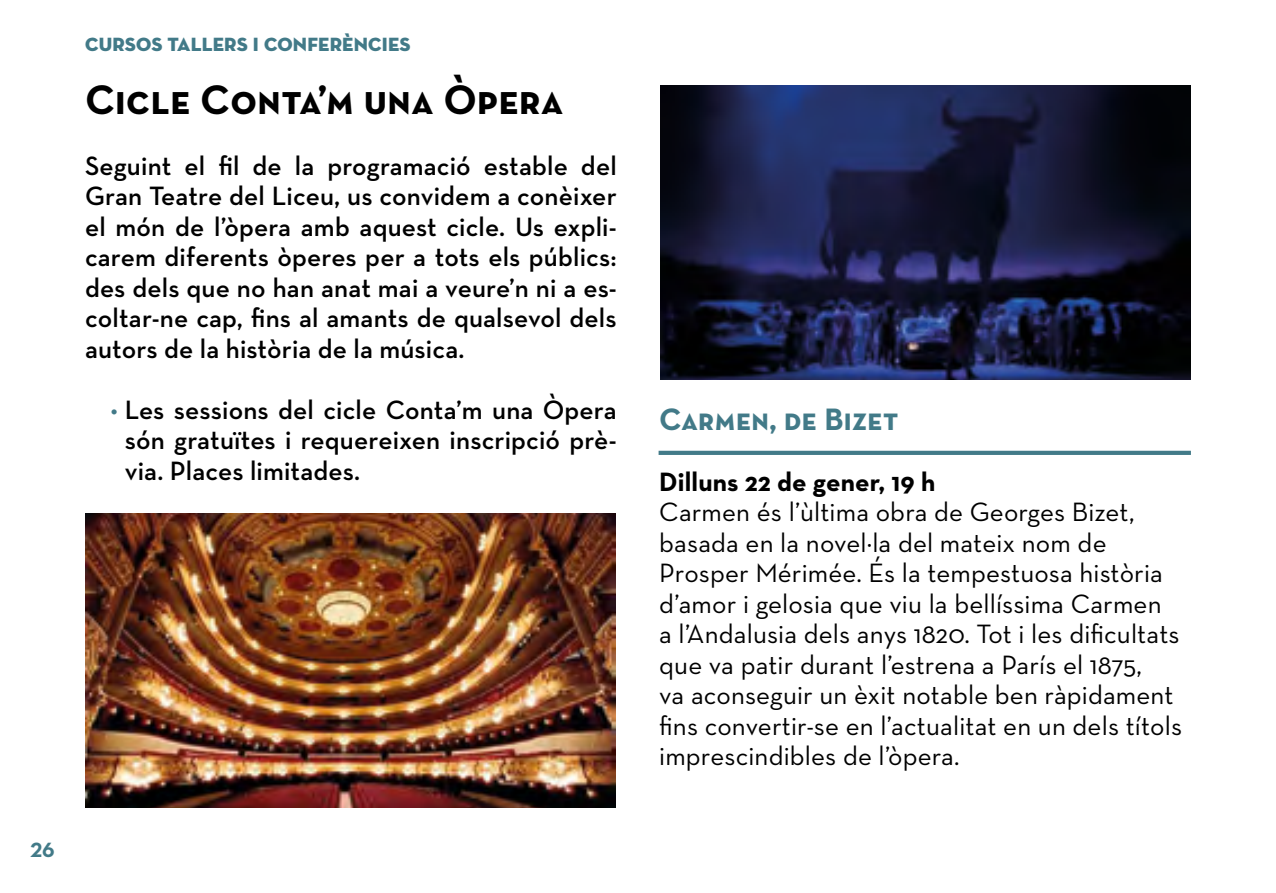
<style>
.page{position:relative;width:1276px;height:893px;background:#fff}
.page>*{position:absolute;margin:0;border:0;box-sizing:border-box;transform-origin:0 0}
.t1{font:42px "Neutra Text Bold SC Alt";letter-spacing:.005em;color:#000}
.t2{font:31.5px "Neutra Text Bold SC Alt";letter-spacing:.005em;color:#427a88}
.t3{font:600 27px/30.6px "Neutra Text";letter-spacing:.005em;color:#000;text-align:justify}
.t4{font:27px/30.6px "Neutra Text";letter-spacing:.005em;color:#000}
.t5{font:700 27px "Neutra Text";letter-spacing:.005em;color:#000}
.t6{font:21px "Neutra Text Bold Alt";color:#427a88}
.t7{font:19.5px "Neutra Disp Titling";letter-spacing:.01em;color:#427a88}
.s1{font-weight:400;color:#427a88}
</style>
<div class="page">
<img style="left:661px;top:85px;width:530px;height:294px">
<img style="left:85px;top:514px;width:530px;height:294px">
<hr style="left:658px;top:451px;width:533px;height:4px;background:#427a88">
<p class="t7" style="left:85px;top:32px;width:327px">CURSOS TALLERS I CONFERÈNCIES</p>
<h1 class="t1" style="left:85px;top:74px;width:480px">Cicle Conta’m una Òpera</h1>
<p class="t3" style="left:85px;top:150px;width:533px">Seguint el fil de la programació estable del Gran Teatre del Liceu, us convidem a conèixer el món de l’òpera amb aquest cicle. Us expli&shy;carem diferents òperes per a tots els públics: des dels que no han anat mai a veure’n ni a es&shy;coltar-ne cap, fins al amants de qualsevol dels autors de la història de la música.</p>
<p class="t3" style="left:125px;top:394px;width:493px;text-indent:-14px"><span class="s1">•</span> Les sessions del cicle Conta’m una Òpera són gratuïtes i requereixen inscripció prè&shy;via. Places limitades.</p>
<p class="t6" style="left:30px;top:836px;width:26px">26</p>
<p class="t2" style="left:659px;top:400px;width:241px">Carmen, de Bizet</p>
<p class="t5" style="left:659px;top:465px;width:278px">Dilluns 22 de gener, 19 h</p>
<p class="t4" style="left:659px;top:496px;width:524px">Carmen és l’ùltima obra de Georges Bizet, basada en la novel·la del mateix nom de Prosper Mérimée. És la tempestuosa història d’amor i gelosia que viu la bellíssima Carmen<br>a l’Andalusia dels anys 1820. Tot i les dificultats que va patir durant l’estrena a París el 1875,<br>va aconseguir un èxit notable ben ràpidament fins convertir-se en l’actualitat en un dels títols imprescindibles de l’òpera.</p>
</div>
